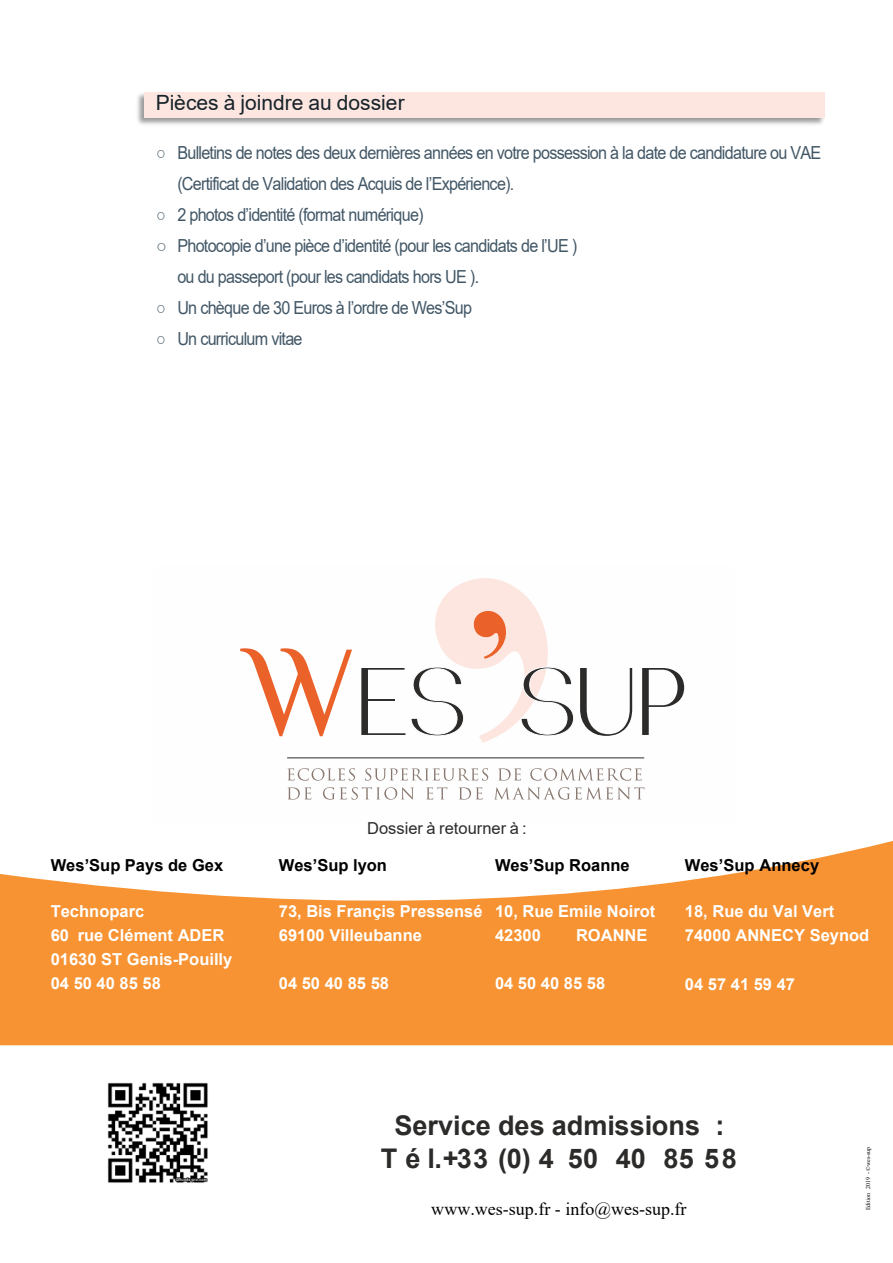
<style>
.page{position:relative;width:893px;height:1263px;background:#fff}
.page>*{position:absolute;margin:0;border:0;box-sizing:border-box;transform-origin:0 0}
.t1{font:700 27.15px/32.5px "Arial";color:#2c2b2a;text-align:center}
.t2{font:21px "Arial";color:#17232b}
.t3{font:18px/31px "Arial";letter-spacing:-.045em;color:#425766;scale:.9 1}
.t4{font:18px "Times New Roman";color:#000}
.t5{font:700 16.5px/24.2px "Arial";color:#fff}
.t6{font:700 16.5px "Arial";color:#000}
.t7{font:16.5px "Arial";color:#2c2b2a}
.t8{font:6px "Times New Roman";color:#000}
.s1{font-family:"Times New Roman"}
</style>
<div class="page">
<img style="left:137px;top:92px;width:687px;height:33px">
<div style="left:145px;top:92px;width:680px;height:26px;background:#fce6df"></div>
<svg style="left:240px;top:648px;width:112px;height:88px"></svg>
<svg style="left:580px;top:668px;width:52px;height:68px"></svg>
<svg style="left:642px;top:668px;width:42px;height:67px"></svg>
<svg style="left:361px;top:578px;width:213px;height:165px"></svg>
<hr style="left:287px;top:757px;width:357px;height:1px;background:#2c2b2a">
<svg style="left:287px;top:768px;width:68px;height:13px"></svg>
<svg style="left:365px;top:768px;width:123px;height:13px"></svg>
<svg style="left:498px;top:768px;width:23px;height:12px"></svg>
<svg style="left:530px;top:768px;width:112px;height:13px"></svg>
<svg style="left:287px;top:787px;width:24px;height:12px"></svg>
<svg style="left:323px;top:787px;width:91px;height:13px"></svg>
<svg style="left:426px;top:787px;width:21px;height:12px"></svg>
<svg style="left:459px;top:787px;width:24px;height:12px"></svg>
<svg style="left:494px;top:787px;width:150px;height:13px"></svg>
<img style="left:107px;top:1082px;width:101px;height:101px">
<svg style="left:0;top:841px;width:893px;height:204px;fill:#f79332"></svg>
<p class="t2" style="left:156px;top:95px;width:250px">Pièces à joindre au dossier</p>
<p class="t3" style="left:177px;top:139px;width:717px;text-indent:-21px"><span class="s1">○</span> Bulletins de notes des deux dernières années en votre possession à la date de candidature ou VAE (Certificat de Validation des Acquis de l’Expérience).</p>
<p class="t3" style="left:156px;top:201px;width:299px"><span class="s1">○</span> 2 photos d’identité (format numérique)</p>
<p class="t3" style="left:177px;top:232px;width:446px;text-indent:-21px"><span class="s1">○</span> Photocopie d’une pièce d’identité (pour les candidats de l’UE ) ou du passeport (pour les candidats hors UE ).</p>
<p class="t3" style="left:156px;top:294px;width:353px"><span class="s1">○</span> Un chèque de 30 Euros à l’ordre de Wes’Sup</p>
<p class="t3" style="left:156px;top:325px;width:164px"><span class="s1">○</span> Un curriculum vitae</p>
<p class="t6" style="left:51px;top:859px;width:174px">Wes’Sup Pays de Gex</p>
<p class="t5" style="left:51px;top:901px;width:183px">Technoparc<br>60 rue Clément ADER<br>01630 ST Genis-Pouilly<br>04 50 40 85 58</p>
<p class="t7" style="left:367px;top:822px;width:161px">Dossier à retourner à :</p>
<p class="t6" style="left:279px;top:859px;width:110px">Wes’Sup lyon</p>
<p class="t5" style="left:279px;top:901px;width:205px">73, Bis Françis Pressensé<br>69100 Villeubanne</p>
<p class="t5" style="left:279px;top:973px;width:112px">04 50 40 85 58</p>
<p class="t6" style="left:495px;top:859px;width:136px">Wes’Sup Roanne</p>
<p class="t5" style="left:495px;top:901px;width:162px">10, Rue Emile Noirot<br>42300</p>
<p class="t5" style="left:576px;top:925px;width:73px">ROANNE</p>
<p class="t5" style="left:495px;top:973px;width:112px">04 50 40 85 58</p>
<p class="t6" style="left:685px;top:859px;width:136px">Wes’Sup Annecy</p>
<p class="t5" style="left:685px;top:901px;width:186px">18, Rue du Val Vert<br>74000 ANNECY Seynod</p>
<p class="t5" style="left:685px;top:973px;width:112px">04 57 41 59 47</p>
<h1 class="t1" style="left:381px;top:1112px;width:358px">Service des admissions :<br>T é l. +33 (0) 4 50 40 85 58</h1>
<p class="t4" style="left:431px;top:1203px;width:257px">www.wes-sup.fr - info@wes-sup.fr</p>
<p class="t8" style="left:866px;top:1210px;width:65px;rotate:-90deg">Edition 2019 - ©wes-sup</p>
</div>
